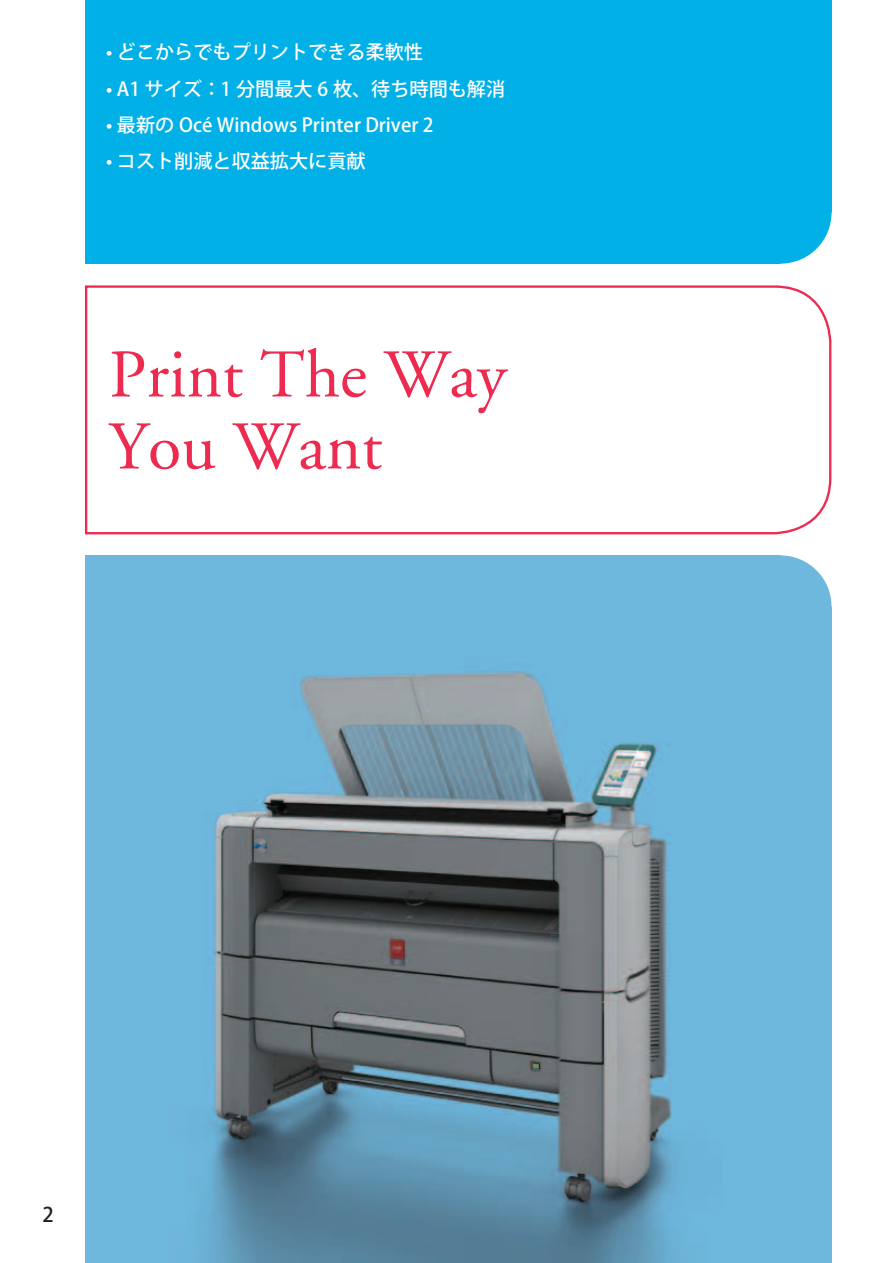
<style>
.page{position:relative;width:893px;height:1263px;background:#fff}
.page>*{position:absolute;margin:0;border:0;box-sizing:border-box;transform-origin:0 0}
.t1{font:68.1px/72px "Oce Garamond";color:#ed2a4f}
.t2{font:500 20.25px "Koz Go Pro";color:#231f20}
.t3{font:500 19.2px "Koz Go Pro";color:#fff}
</style>
<div class="page">
<svg style="left:84px;top:285px;width:748px;height:250px"></svg>
<div style="left:85px;top:0;width:746px;height:264px;background:#00b0e6"></div>
<svg style="left:780px;top:213px;width:52px;height:51px"></svg>
<img style="left:85px;top:555px;width:746px;height:708px">
<svg style="left:780px;top:555px;width:52px;height:51px"></svg>
<p class="t3" style="left:106px;top:40px;width:318px">• どこからでもプリントできる柔軟性</p>
<p class="t3" style="left:106px;top:76px;width:400px">• A1 サイズ： 1 分間最大 6 枚、待ち時間も解消</p>
<p class="t3" style="left:106px;top:112px;width:329px">• 最新の Océ Windows Printer Driver 2</p>
<p class="t3" style="left:106px;top:148px;width:261px">• コスト削減と収益拡大に貢献</p>
<h1 class="t1" style="left:109px;top:336px;width:399px">Print The Way<br>You Want</h1>
<p class="t2" style="left:43px;top:1201px;width:13px">2</p>
</div>
